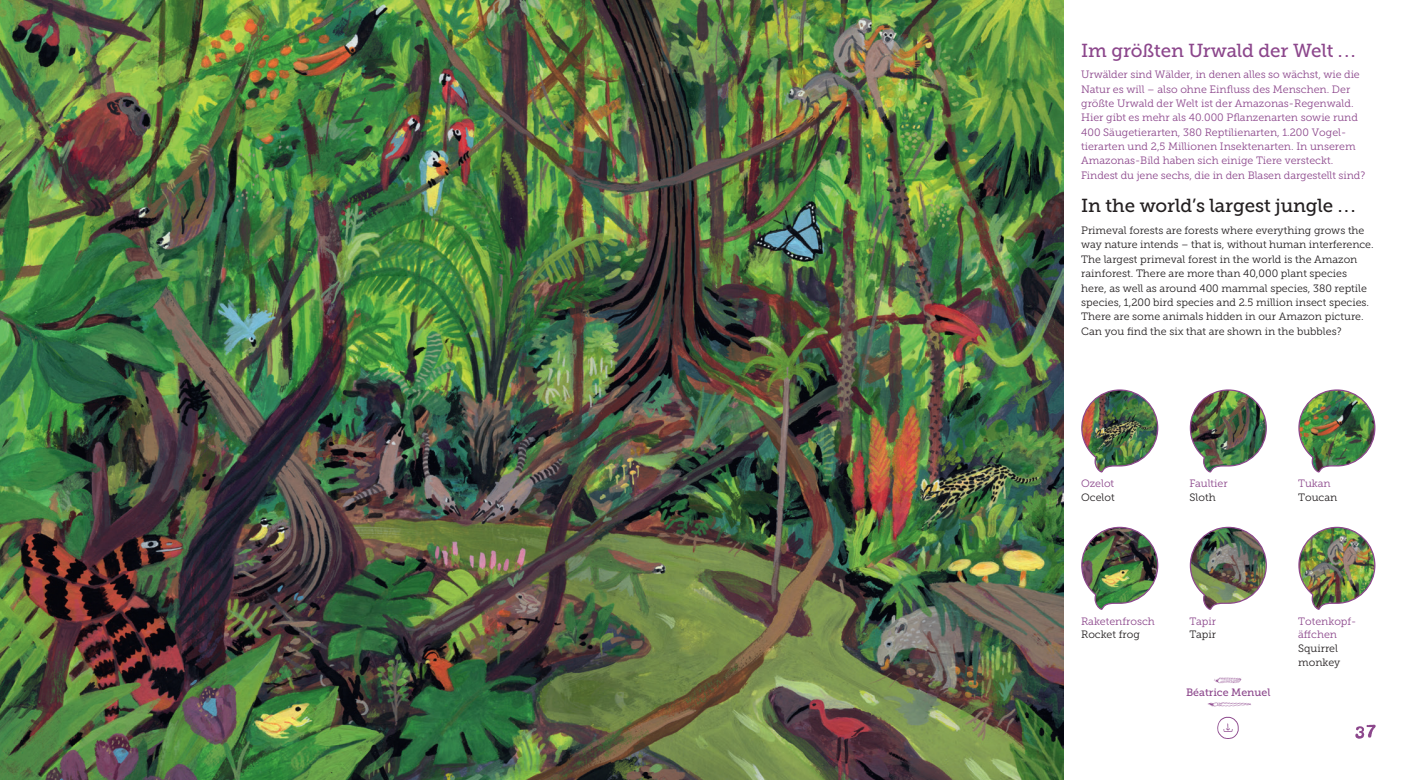
<style>
.page{position:relative;width:1418px;height:780px;background:#fff}
.page>*{position:absolute;margin:0;border:0;box-sizing:border-box;transform-origin:0 0}
.t1{font:18.75px "Museo Slab 500";letter-spacing:-.005em;color:#231f20}
.t2{font:18.75px "Museo Slab 500";letter-spacing:-.005em;color:#8c478c}
.t3{font:10.62px/14.4px "Museo Slab 300";color:#8c478c}
.t4{font:10.62px/14.4px "Museo Slab 300";color:#231f20}
.t5{font:10.62px "Museo Slab 500";color:#8c478c}
</style>
<div class="page">
<img style="left:1298px;top:526px;width:77px;height:84px">
<img style="left:1298px;top:389px;width:77px;height:84px">
<img style="left:0;top:0;width:1063px;height:780px">
<img style="left:1081px;top:389px;width:77px;height:84px">
<img style="left:1189px;top:389px;width:78px;height:84px">
<img style="left:1081px;top:526px;width:77px;height:84px">
<img style="left:1189px;top:526px;width:78px;height:84px">
<img style="left:1355px;top:724px;width:21px;height:15px">
<img style="left:1214px;top:677px;width:28px;height:7px">
<img style="left:1207px;top:702px;width:44px;height:5px">
<img style="left:1217px;top:716px;width:22px;height:23px">
<h1 class="t2" style="left:1081px;top:40px;width:276px">Im größten Urwald der Welt . . .</h1>
<p class="t3" style="left:1081px;top:67px;width:285px">Urwälder sind Wälder, in denen alles so wächst, wie die Natur es will – also ohne Einfluss des Menschen. Der größte Urwald der Welt ist der Amazonas-Regenwald.<br>Hier gibt es mehr als 40.000 Pflanzenarten sowie rund 400 Säugetierarten, 380 Reptilienarten, 1.200 Vogel&shy;tierarten und 2,5 Millionen Insektenarten. In unserem Amazonas-Bild haben sich einige Tiere versteckt.<br>Findest du jene sechs, die in den Blasen dargestellt sind?</p>
<h1 class="t1" style="left:1081px;top:195px;width:276px">In the world’s largest jungle . . .</h1>
<p class="t4" style="left:1081px;top:223px;width:294px">Primeval forests are forests where everything grows the way nature intends – that is, without human interference.<br>The largest primeval forest in the world is the Amazon rainforest. There are more than 40,000 plant species here, as well as around 400 mammal species, 380 reptile species, 1,200 bird species and 2.5 million insect species.<br>There are some animals hidden in our Amazon picture.<br>Can you find the six that are shown in the bubbles?</p>
<p class="t3" style="left:1081px;top:476px;width:35px">Ozelot</p>
<p class="t3" style="left:1189px;top:476px;width:39px">Faultier</p>
<p class="t3" style="left:1298px;top:476px;width:34px">Tukan</p>
<p class="t4" style="left:1081px;top:490px;width:35px">Ocelot</p>
<p class="t4" style="left:1189px;top:490px;width:28px">Sloth</p>
<p class="t4" style="left:1298px;top:490px;width:41px">Toucan</p>
<p class="t3" style="left:1081px;top:613px;width:75px">Raketenfrosch</p>
<p class="t3" style="left:1189px;top:613px;width:28px">Tapir</p>
<p class="t3" style="left:1298px;top:614px;width:57px;line-height:13.8px">Totenkopf&shy;äffchen</p>
<p class="t4" style="left:1081px;top:627px;width:60px">Rocket frog</p>
<p class="t4" style="left:1189px;top:627px;width:28px">Tapir</p>
<p class="t5" style="left:1186px;top:686px;width:86px">Béatrice Menuel</p>
<p class="t4" style="left:1298px;top:641px;width:44px;line-height:13.8px">Squirrel monkey</p>
</div>
